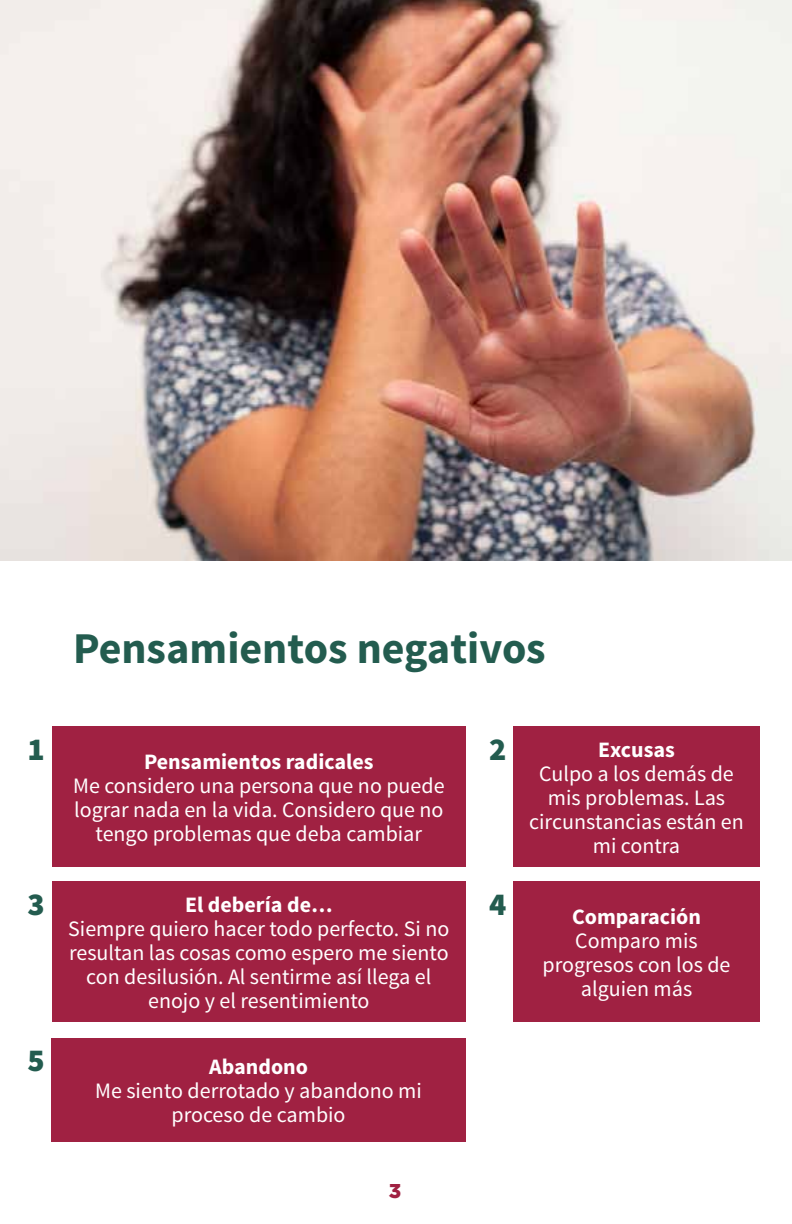
<style>
.page{position:relative;width:792px;height:1224px;background:#fff}
.page>*{position:absolute;margin:0;border:0;box-sizing:border-box;transform-origin:0 0}
.t1{font:700 44px "Source Sans Pro";color:#235c4f}
.t2{font:900 32px "Source Sans Pro";color:#235c4f}
.t3{font:22px/24px "Source Sans Pro";color:#fff;text-align:center}
.t4{font:700 22px "Source Sans Pro";color:#fff}
.t5{font:900 20px "Gotham";color:#a02142}
</style>
<div class="page">
<img style="left:0;top:0;width:792px;height:561px">
<div style="left:52px;top:726px;width:414px;height:141px;background:#a02142"></div>
<div style="left:513px;top:726px;width:247px;height:141px;background:#a02142"></div>
<div style="left:52px;top:881px;width:414px;height:141px;background:#a02142"></div>
<div style="left:513px;top:882px;width:247px;height:140px;background:#a02142"></div>
<div style="left:51px;top:1038px;width:415px;height:104px;background:#a02142"></div>
<h1 class="t1" style="left:73px;top:620px;width:474px">Pensamientos negativos</h1>
<h2 class="t2" style="left:27px;top:729px;width:19px">1</h2>
<h2 class="t2" style="left:489px;top:729px;width:19px">2</h2>
<p class="t4" style="left:144px;top:748px;width:231px">Pensamientos radicales</p>
<p class="t3" style="left:73px;top:774px;width:373px">Me considero una persona que no puede lograr nada en la vida. Considero que no tengo problemas que deba cambiar</p>
<h2 class="t2" style="left:27px;top:883px;width:19px">3</h2>
<h2 class="t2" style="left:489px;top:883px;width:19px">4</h2>
<p class="t4" style="left:185px;top:891px;width:149px">El debería de…</p>
<p class="t3" style="left:68px;top:917px;width:383px">Siempre quiero hacer todo perfecto. Si no resultan las cosas como espero me siento con desilusión. Al sentirme así llega el enojo y el resentimiento</p>
<h2 class="t2" style="left:27px;top:1040px;width:19px">5</h2>
<p class="t4" style="left:209px;top:1053px;width:100px">Abandono</p>
<p class="t3" style="left:95px;top:1079px;width:328px">Me siento derrotado y abandono mi proceso de cambio</p>
<p class="t5" style="left:389px;top:1180px;width:14px">3</p>
<p class="t4" style="left:598px;top:736px;width:78px">Excusas</p>
<p class="t3" style="left:529px;top:762px;width:216px">Culpo a los demás de mis problemas. Las circunstancias están en mi contra</p>
<p class="t4" style="left:572px;top:903px;width:130px">Comparación</p>
<p class="t3" style="left:543px;top:929px;width:190px">Comparo mis progresos con los de alguien más</p>
</div>
